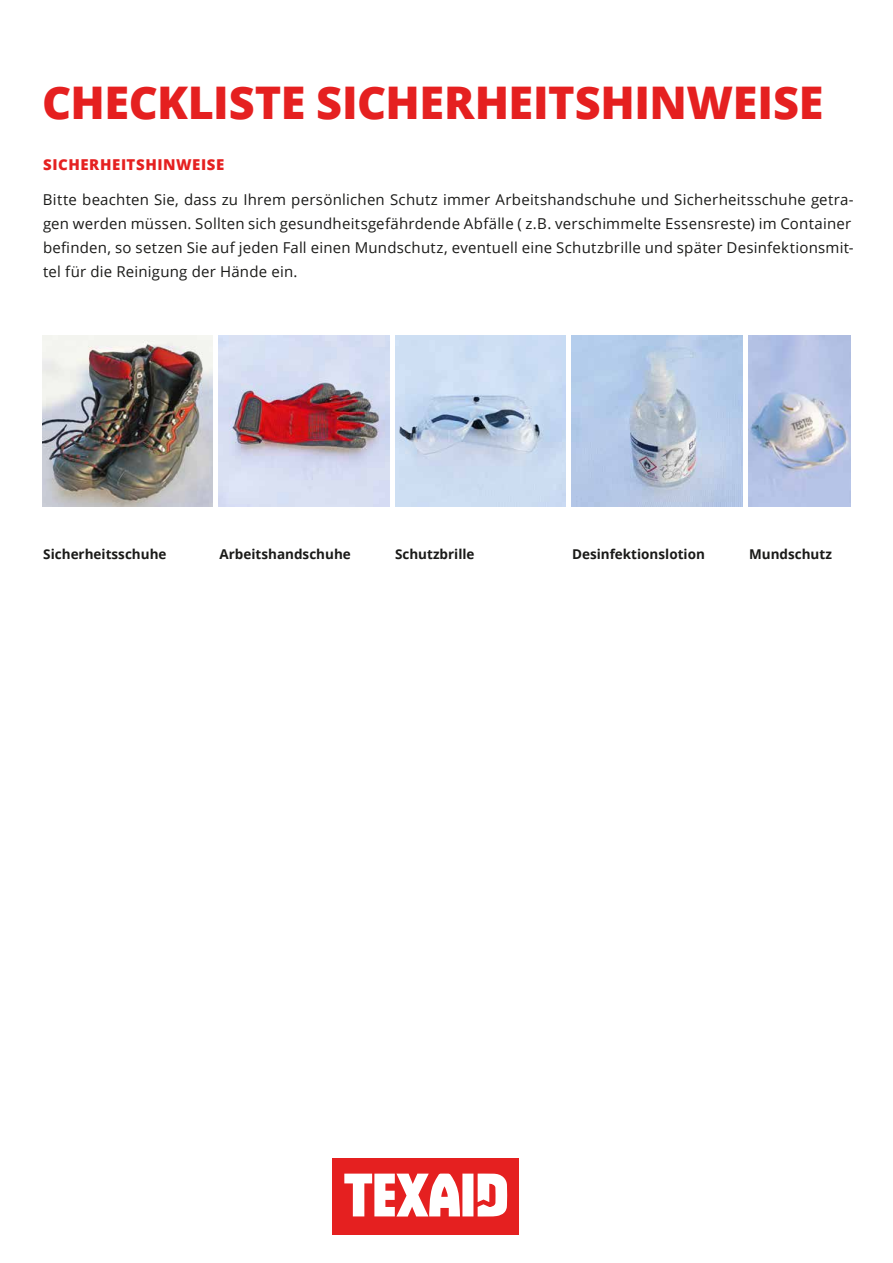
<style>
.page{position:relative;width:893px;height:1263px;background:#fff}
.page>*{position:absolute;margin:0;border:0;box-sizing:border-box;transform-origin:0 0}
.Fließtext_9_pt{font:800 45px "Open Sans";letter-spacing:-.01em;color:#e52020}
.Fließtext_9_pt-2{font:15px/24px "Open Sans";letter-spacing:.015em;color:#1a1a18}
.Fließtext_9_pt-3{font:800 15px "Open Sans";letter-spacing:.035em;color:#e52020}
.Bildunterschriften{font:700 13.5px "Open Sans";color:#1a1a18}
</style>
<div class="page">
<img style="left:43px;top:336px;width:170px;height:170px">
<img style="left:219px;top:336px;width:170px;height:170px">
<img style="left:395px;top:336px;width:171px;height:170px">
<img style="left:572px;top:336px;width:170px;height:170px">
<img style="left:748px;top:336px;width:102px;height:170px">
<div style="left:333px;top:1158px;width:186px;height:76px;background:#e52020"></div>
<svg style="left:344px;top:1173px;width:163px;height:43px"></svg>
<p class="Fließtext_9_pt" style="left:42px;top:69px;width:783px">CHECKLISTE SICHERHEITSHINWEISE</p>
<p class="Fließtext_9_pt-3" style="left:43px;top:154px;width:183px">SICHERHEITSHINWEISE</p>
<p class="Fließtext_9_pt-2" style="left:43px;top:187px;width:812px">Bitte beachten Sie, dass zu Ihrem persönlichen Schutz immer Arbeitshandschuhe und Sicherheitsschuhe getra&shy;gen werden müssen. Sollten sich gesundheitsgefährdende Abfälle ( z.B. verschimmelte Essensreste) im Container befinden, so setzen Sie auf jeden Fall einen Mundschutz, eventuell eine Schutzbrille und später Desinfektionsmit&shy;tel für die Reinigung der Hände ein.</p>
<p class="Bildunterschriften" style="left:43px;top:545px;width:125px">Sicherheitsschuhe</p>
<p class="Bildunterschriften" style="left:220px;top:545px;width:133px">Arbeitshandschuhe</p>
<p class="Bildunterschriften" style="left:395px;top:545px;width:81px">Schutzbrille</p>
<p class="Bildunterschriften" style="left:572px;top:545px;width:134px">Desinfektionslotion</p>
<p class="Bildunterschriften" style="left:749px;top:545px;width:84px">Mundschutz</p>
</div>
